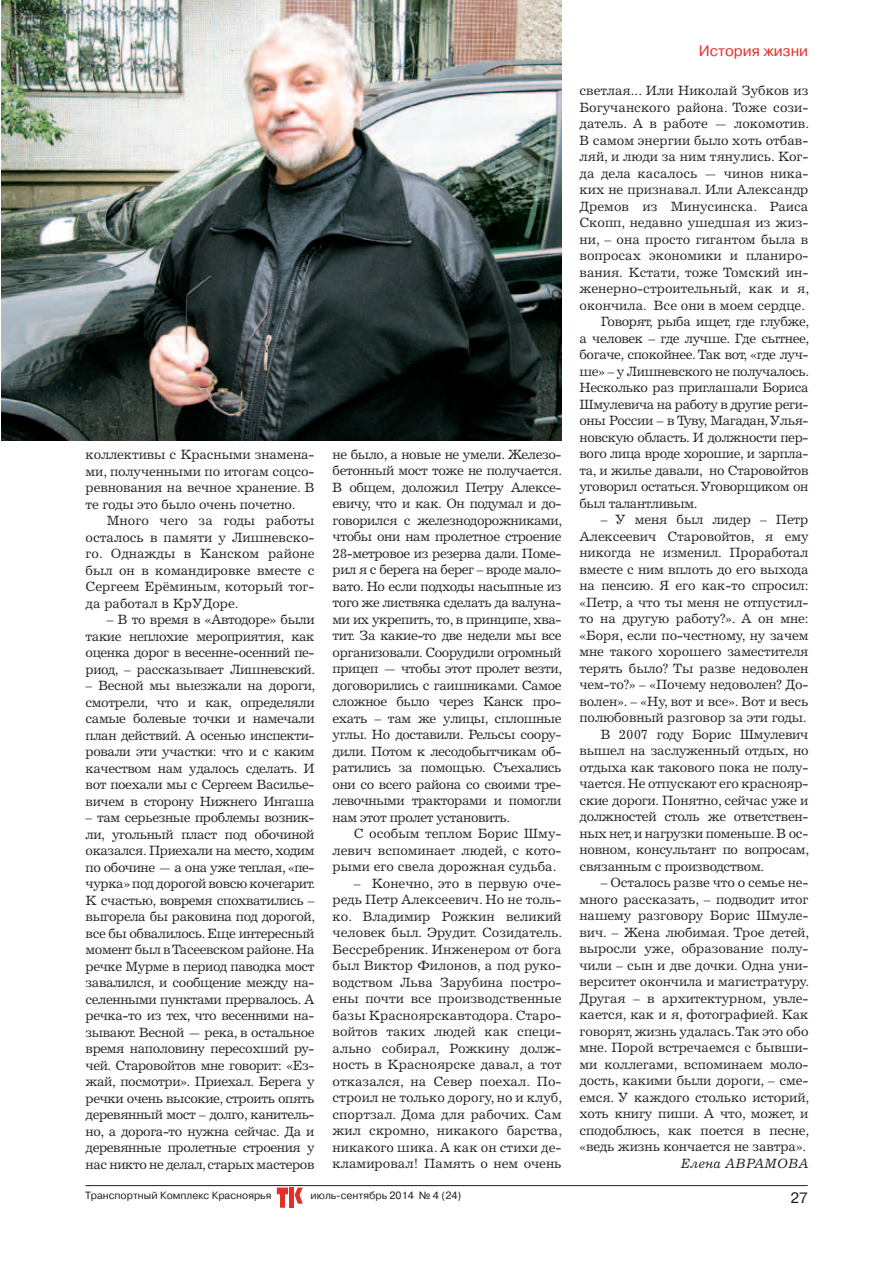
<style>
.page{position:relative;width:893px;height:1263px;background:#fff}
.page>*{position:absolute;margin:0;border:0;box-sizing:border-box;transform-origin:0 0}
.t1{font:15px "zn Pragmatica";color:#e12f2a}
.t2{font:15px "zn Pragmatica";color:#231f20}
.t3{font:13.5px/16.5px "zn Excelsior";letter-spacing:-.01em;color:#231f20;text-align:justify}
.t4{font:13.5px "zn Excelsior";letter-spacing:-.03em;color:#231f20}
.t5{font:italic 13.5px "zn Excelsior";color:#231f20}
.t6{font:10.5px "zn Pragmatica";color:#231f20}
</style>
<div class="page">
<hr style="left:85px;top:1185px;width:723px;height:1px;background:#231f20">
<svg style="left:277px;top:1187px;width:11px;height:21px"></svg>
<div style="left:289px;top:1187px;width:5px;height:21px;background:#e12f2a"></div>
<svg style="left:295px;top:1187px;width:8px;height:16px"></svg>
<img style="left:1px;top:0;width:560px;height:440px">
<p class="t3" style="left:86px;top:446px;width:230px">коллективы с Красными знамена&shy;ми, полученными по итогам соцсо&shy;ревнования на вечное хранение. В те годы это было очень почетно.</p>
<p class="t3" style="left:86px;top:512px;width:230px;text-indent:21px">Много чего за годы работы осталось в памяти у Лишневско&shy;го. Однажды в Канском районе был он в командировке вместе с Сергеем Ерёминым, который тог&shy;да работал в КрУДоре.</p>
<p class="t3" style="left:86px;top:611px;width:231px;text-indent:21px">– В то время в «Автодоре» были такие неплохие мероприятия, как оценка дорог в весенне-осенний пе&shy;риод, – рассказывает Лишневский.</p>
<p class="t3" style="left:86px;top:677px;width:231px">– Весной мы выезжали на дороги, смотрели, что и как, определяли самые болевые точки и намечали план действий. А осенью инспекти&shy;ровали эти участки: что и с каким качеством нам удалось сделать. И вот поехали мы с Сергеем Василье&shy;вичем в сторону Нижнего Ингаша</p>
<p class="t3" style="left:86px;top:809px;width:231px">– там серьезные проблемы возник&shy;ли, угольный пласт под обочиной оказался. Приехали на место, ходим по обочине — а она уже теплая, «пе&shy;чурка» под дорогой вовсю кочегарит.<br>К счастью, вовремя спохватились – выгорела бы раковина под дорогой, все бы обвалилось. Еще интересный момент был в Тасеевском районе. На речке Мурме в период паводка мост завалился, и сообщение между на&shy;селенными пунктами прервалось. А речка-то из тех, что весенними на&shy;зывают. Весной — река, в остальное время наполовину пересохший ру&shy;чей. Старовойтов мне говорит: «Ез&shy;жай, посмотри». Приехал. Берега у речки очень высокие, строить опять деревянный мост – долго, канитель&shy;но, а дорога-то нужна сейчас. Да и деревянные пролетные строения у нас никто не делал, старых мастеров</p>
<p class="t3" style="left:333px;top:446px;width:231px">не было, а новые не умели. Железо&shy;бетонный мост тоже не получается.<br>В общем, доложил Петру Алексе&shy;евичу, что и как. Он подумал и до&shy;говорился с железнодорожниками, чтобы они нам пролетное строение 28-метровое из резерва дали. Поме&shy;рил я с берега на берег – вроде мало&shy;вато. Но если подходы насыпные из того же листвяка сделать да валуна&shy;ми их укрепить, то, в принципе, хва&shy;тит. За какие-то две недели мы все организовали. Соорудили огромный прицеп — чтобы этот пролет везти, договорились с гаишниками. Самое сложное было через Канск про&shy;ехать – там же улицы, сплошные углы. Но доставили. Рельсы соору&shy;дили. Потом к лесодобытчикам об&shy;ратились за помощью. Съехались они со всего района со своими тре&shy;левочными тракторами и помогли нам этот пролет установить.</p>
<p class="t3" style="left:333px;top:825px;width:230px;text-indent:21px">С особым теплом Борис Шму&shy;левич вспоминает людей, с кото&shy;рыми его свела дорожная судьба.</p>
<p class="t3" style="left:333px;top:875px;width:231px;text-indent:21px">– Конечно, это в первую оче&shy;редь Петр Алексеевич. Но не толь&shy;ко. Владимир Рожкин великий человек был. Эрудит. Созидатель.<br>Бессребреник. Инженером от бога был Виктор Филонов, а под руко&shy;водством Льва Зарубина постро&shy;ены почти все производственные базы Красноярскавтодора. Старо&shy;войтов таких людей как специ&shy;ально собирал, Рожкину долж&shy;ность в Красноярске давал, а тот отказался, на Север поехал. По&shy;строил не только дорогу, но и клуб, спортзал. Дома для рабочих. Сам жил скромно, никакого барства, никакого шика. А как он стихи де&shy;кламировал! Память о нем очень</p>
<p class="t1" style="left:699px;top:43px;width:111px">История жизни</p>
<p class="t3" style="left:579px;top:82px;width:230px">светлая... Или Николай Зубков из</p>
<p class="t3" style="left:579px;top:99px;width:230px">Богучанского района. Тоже сози-</p>
<p class="t3" style="left:579px;top:115px;width:231px">датель. А в работе — локомотив.</p>
<p class="t3" style="left:579px;top:132px;width:230px">В самом энергии было хоть отбав-</p>
<p class="t3" style="left:579px;top:148px;width:230px">ляй, и люди за ним тянулись. Ког-</p>
<p class="t3" style="left:579px;top:165px;width:230px">да дела касалось — чинов ника-</p>
<p class="t3" style="left:579px;top:181px;width:230px">ких не признавал. Или Александр</p>
<p class="t3" style="left:579px;top:198px;width:230px">Дремов из Минусинска. Раиса</p>
<p class="t3" style="left:579px;top:214px;width:230px">Скопп, недавно ушедшая из жиз-</p>
<p class="t3" style="left:579px;top:231px;width:230px">ни, – она просто гигантом была в</p>
<p class="t3" style="left:579px;top:247px;width:230px">вопросах экономики и планиро-</p>
<p class="t3" style="left:579px;top:264px;width:230px">вания. Кстати, тоже Томский ин-</p>
<p class="t3" style="left:579px;top:280px;width:231px">женерно-строительный, как и я,</p>
<p class="t3" style="left:579px;top:297px;width:227px">окончила. Все они в моем сердце.</p>
<p class="t4" style="left:601px;top:314px;width:210px">Говорят, рыба ищет, где глубже,</p>
<p class="t4" style="left:579px;top:330px;width:231px">а человек – где лучше. Где сытнее,</p>
<p class="t4" style="left:579px;top:347px;width:230px">богаче, спокойнее. Так вот, «где луч-</p>
<p class="t4" style="left:579px;top:363px;width:231px">ше» – у Лишневского не получалось.</p>
<p class="t4" style="left:579px;top:380px;width:230px">Несколько раз приглашали Бориса</p>
<p class="t4" style="left:579px;top:396px;width:230px">Шмулевича на работу в другие реги-</p>
<p class="t4" style="left:579px;top:413px;width:230px">оны России – в Туву, Магадан, Улья-</p>
<p class="t4" style="left:579px;top:429px;width:230px">новскую область. И должности пер-</p>
<p class="t4" style="left:579px;top:446px;width:230px">вого лица вроде хорошие, и зарпла-</p>
<p class="t4" style="left:579px;top:462px;width:230px">та, и жилье давали, но Старовойтов</p>
<p class="t4" style="left:579px;top:479px;width:230px">уговорил остаться. Уговорщиком он</p>
<p class="t4" style="left:579px;top:495px;width:120px">был талантливым.</p>
<p class="t3" style="left:601px;top:511px;width:209px">– У меня был лидер – Петр</p>
<p class="t3" style="left:579px;top:528px;width:230px">Алексеевич Старовойтов, я ему</p>
<p class="t3" style="left:579px;top:544px;width:230px">никогда не изменил. Проработал</p>
<p class="t3" style="left:579px;top:561px;width:230px">вместе с ним вплоть до его выхода</p>
<p class="t3" style="left:579px;top:577px;width:230px">на пенсию. Я его как-то спросил:</p>
<p class="t3" style="left:579px;top:594px;width:230px">«Петр, а что ты меня не отпустил-</p>
<p class="t3" style="left:579px;top:610px;width:230px">то на другую работу?». А он мне:</p>
<p class="t3" style="left:579px;top:627px;width:230px">«Боря, если по-честному, ну зачем</p>
<p class="t3" style="left:579px;top:643px;width:230px">мне такого хорошего заместителя</p>
<p class="t3" style="left:579px;top:660px;width:230px">терять было? Ты разве недоволен</p>
<p class="t3" style="left:579px;top:676px;width:230px">чем-то?» – «Почему недоволен? До-</p>
<p class="t3" style="left:579px;top:693px;width:230px">волен». – «Ну, вот и все». Вот и весь</p>
<p class="t3" style="left:579px;top:709px;width:229px">полюбовный разговор за эти годы.</p>
<p class="t3" style="left:601px;top:726px;width:209px">В 2007 году Борис Шмулевич</p>
<p class="t3" style="left:579px;top:742px;width:230px">вышел на заслуженный отдых, но</p>
<p class="t3" style="left:579px;top:759px;width:230px">отдыха как такового пока не полу-</p>
<p class="t3" style="left:579px;top:775px;width:230px">чается. Не отпускают его краснояр-</p>
<p class="t3" style="left:579px;top:792px;width:230px">ские дороги. Понятно, сейчас уже и</p>
<p class="t3" style="left:579px;top:808px;width:230px">должностей столь же ответствен-</p>
<p class="t3" style="left:579px;top:825px;width:230px">ных нет, и нагрузки поменьше. В ос-</p>
<p class="t3" style="left:579px;top:841px;width:231px">новном, консультант по вопросам,</p>
<p class="t3" style="left:579px;top:858px;width:186px">связанным с производством.</p>
<p class="t3" style="left:579px;top:874px;width:231px;text-indent:21px">– Осталось разве что о семье не&shy;много рассказать, – подводит итог нашему разговору Борис Шмуле&shy;вич. – Жена любимая. Трое детей, выросли уже, образование полу&shy;чили – сын и две дочки. Одна уни&shy;верситет окончила и магистратуру.<br>Другая – в архитектурном, увле&shy;кается, как и я, фотографией. Как говорят, жизнь удалась. Так это обо мне. Порой встречаемся с бывши&shy;ми коллегами, вспоминаем моло&shy;дость, какими были дороги, – сме&shy;емся. У каждого столько историй, хоть книгу пиши. А что, может, и сподоблюсь, как поется в песне, «ведь жизнь кончается не завтра».</p>
<p class="t5" style="left:680px;top:1155px;width:130px">Елена АВРАМОВА</p>
<p class="t6" style="left:85px;top:1190px;width:188px">Транспортный Комплекс Красноярья</p>
<p class="t6" style="left:311px;top:1190px;width:152px">июль-сентябрь 2014 № 4 (24)</p>
<p class="t2" style="left:790px;top:1189px;width:19px">27</p>
</div>
